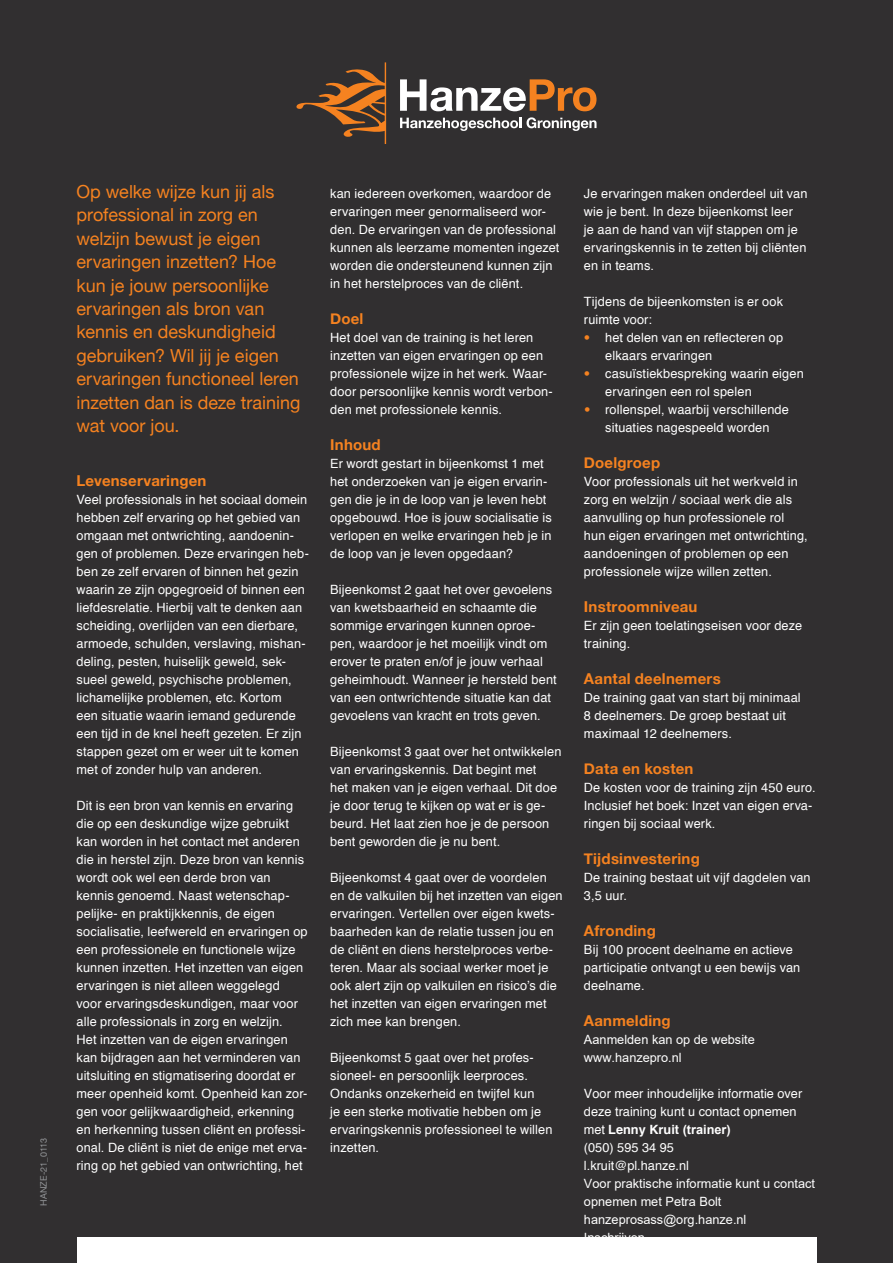
<style>
.page{position:relative;width:893px;height:1263px;background:#312f30}
.page>*{position:absolute;margin:0;border:0;box-sizing:border-box;transform-origin:0 0}
.t1{font:18px/23.4px "Helvetica Neue";color:#f58220}
.t2{font:700 15px "Helvetica Neue";letter-spacing:.015em;color:#f58220}
.t3{font:12.75px/18px "Helvetica";letter-spacing:.01em;color:#fff}
.t4{font:12.75px/18px "Arial";color:#fff}
.t5{font:9px "Helvetica Neue";color:#939598}
.s1{font-family:"Helvetica Neue LT Std";color:#f58220}
.s2{font-family:"Arial"}
.s3{font-weight:700}
.s4{font-family:"Arial";font-weight:700}
</style>
<div class="page">
<svg style="left:296px;top:62px;width:90px;height:82px"></svg>
<svg style="left:400px;top:79px;width:196px;height:32px"></svg>
<svg style="left:400px;top:118px;width:121px;height:13px"></svg>
<svg style="left:527px;top:117px;width:69px;height:14px"></svg>
<div style="left:77px;top:1237px;width:739px;height:26px;background:#fff"></div>
<p class="t5" style="left:37px;top:1206px;width:70px;rotate:-90deg">HANZE-21_0113</p>
<p class="t1" style="left:77px;top:181px;width:225px">Op welke wijze kun jij als professional in zorg en welzijn bewust je eigen ervaringen inzetten? Hoe kun je jouw persoonlijke ervaringen als bron van kennis en deskundigheid gebruiken? Wil jij je eigen ervaringen functioneel leren inzetten dan is deze training wat voor jou.</p>
<p class="t2" style="left:77px;top:469px;width:131px">Levenservaringen</p>
<p class="t3" style="left:77px;top:491px;width:234px">Veel professionals in het sociaal domein hebben zelf ervaring op het gebied van omgaan met ontwrichting, aandoenin&shy;gen of problemen. Deze ervaringen heb&shy;ben ze zelf ervaren of binnen het gezin waarin ze zijn opgegroeid of binnen een liefdesrelatie. Hierbij valt te denken aan scheiding, overlijden van een dierbare, armoede, schulden, verslaving, mishan&shy;deling, pesten, huiselijk geweld, sek&shy;sueel geweld, psychische problemen, lichamelijke problemen, etc. Kortom<br>een situatie waarin iemand gedurende een tijd in de knel heeft gezeten. Er zijn stappen gezet om er weer uit te komen met of zonder hulp van anderen.</p>
<p class="t3" style="left:77px;top:797px;width:233px">Dit is een bron van kennis en ervaring die op een deskundige wijze gebruikt kan worden in het contact met anderen die in herstel zijn. Deze bron van kennis wordt ook wel een derde bron van kennis genoemd. Naast wetenschap&shy;pelijke- en praktijkkennis, de eigen socialisatie, leefwereld en ervaringen op een professionele en functionele wijze kunnen inzetten. Het inzetten van eigen ervaringen is niet alleen weggelegd voor ervaringsdeskundigen, maar voor alle professionals in zorg en welzijn.<br>Het inzetten van de eigen ervaringen kan bijdragen aan het verminderen van uitsluiting en stigmatisering doordat er meer openheid komt. Openheid kan zor&shy;gen voor gelijkwaardigheid, erkenning en herkenning tussen cliënt en professi&shy;onal. De cliënt is niet de enige met erva&shy;ring op het gebied van ontwrichting, het</p>
<p class="t3" style="left:330px;top:185px;width:231px">kan iedereen overkomen, waardoor de ervaringen meer genormaliseerd wor&shy;den. De ervaringen van de professional kunnen als leerzame momenten ingezet worden die ondersteunend kunnen zijn in het herstelproces van de cliënt.</p>
<p class="t2" style="left:330px;top:307px;width:35px">Doel</p>
<p class="t3" style="left:330px;top:329px;width:224px">Het doel van de training is het leren inzetten van eigen ervaringen op een professionele wijze in het werk. Waar&shy;door persoonlijke kennis wordt verbon&shy;den met professionele kennis.</p>
<p class="t2" style="left:330px;top:433px;width:52px">Inhoud</p>
<p class="t3" style="left:330px;top:455px;width:223px">Er wordt gestart in bijeenkomst 1 met het onderzoeken van je eigen ervarin&shy;gen die je in de loop van je leven hebt opgebouwd. Hoe is jouw socialisatie is verlopen en welke ervaringen heb je in de loop van je leven opgedaan?</p>
<p class="t3" style="left:330px;top:581px;width:228px">Bijeenkomst 2 gaat het over gevoelens van kwetsbaarheid en schaamte die sommige ervaringen kunnen oproe&shy;pen, waardoor je het moeilijk vindt om erover te praten en/of je jouw verhaal geheimhoudt. Wanneer je hersteld bent van een ontwrichtende situatie kan dat gevoelens van kracht en trots geven.</p>
<p class="t3" style="left:330px;top:743px;width:233px">Bijeenkomst 3 gaat over het ontwikkelen van ervaringskennis. Dat begint met<br>het maken van je eigen verhaal. Dit doe je door terug te kijken op wat er is ge&shy;beurd. Het laat zien hoe je de persoon bent geworden die je nu bent.</p>
<p class="t3" style="left:330px;top:869px;width:234px">Bijeenkomst 4 gaat over de voordelen en de valkuilen bij het inzetten van eigen ervaringen. Vertellen over eigen kwets&shy;baarheden kan de relatie tussen jou en de cliënt en diens herstelproces verbe&shy;teren. Maar als sociaal werker moet je ook alert zijn op valkuilen en risico’s die het inzetten van eigen ervaringen met zich mee kan brengen.</p>
<p class="t3" style="left:330px;top:1049px;width:224px">Bijeenkomst 5 gaat over het profes&shy;sioneel- en persoonlijk leerproces.<br>Ondanks onzekerheid en twijfel kun<br>je een sterke motivatie hebben om je ervaringskennis professioneel te willen inzetten.</p>
<p class="t3" style="left:584px;top:185px;width:225px">Je ervaringen maken onderdeel uit van wie je bent. In deze bijeenkomst leer<br>je aan de hand van vijf stappen om je ervaringskennis in te zetten bij cliënten en in teams.</p>
<p class="t3" style="left:584px;top:293px;width:201px">Tijdens de bijeenkomsten is er ook ruimte voor:</p>
<p class="t3" style="left:605px;top:329px;width:179px;text-indent:-21px"><span class="s1">•</span> het delen van en reflecteren op elkaars ervaringen</p>
<p class="t3" style="left:605px;top:365px;width:200px;text-indent:-21px"><span class="s1">•</span> casuïstiekbespreking waarin eigen ervaringen een rol spelen</p>
<p class="t3" style="left:584px;top:401px;width:206px;text-align:center"><span class="s1">•</span> rollenspel, waarbij verschillende situaties nagespeeld worden</p>
<p class="t2" style="left:584px;top:451px;width:78px">Doelgroep</p>
<p class="t3" style="left:584px;top:473px;width:225px">Voor professionals uit het werkveld in zorg en welzijn / sociaal werk die als aanvulling op hun professionele rol hun eigen ervaringen met ontwrichting, aandoeningen of problemen op een professionele wijze willen zetten.</p>
<p class="t2" style="left:584px;top:595px;width:115px">Instroomniveau</p>
<p class="t3" style="left:584px;top:617px;width:220px">Er zijn geen toelatingseisen voor deze training.</p>
<p class="t2" style="left:584px;top:667px;width:138px">Aantal deelnemers</p>
<p class="t3" style="left:584px;top:689px;width:218px">De training gaat van start bij minimaal<br>8 deelnemers. De groep bestaat uit maximaal 12 deelnemers.</p>
<p class="t2" style="left:584px;top:757px;width:111px">Data en kosten</p>
<p class="t3" style="left:584px;top:779px;width:233px">De kosten voor de training zijn 450 euro.<br>Inclusief het boek: Inzet van eigen erva&shy;ringen bij sociaal werk.</p>
<p class="t2" style="left:584px;top:847px;width:117px">Tijdsinvestering</p>
<p class="t3" style="left:584px;top:869px;width:228px">De training bestaat uit vijf dagdelen van<br>3,5 uur.</p>
<p class="t2" style="left:584px;top:919px;width:73px">Afronding</p>
<p class="t3" style="left:584px;top:941px;width:218px">Bij 100 procent deelname en actieve participatie ontvangt u een bewijs van deelname.</p>
<p class="t2" style="left:584px;top:1009px;width:88px">Aanmelding</p>
<p class="t4" style="left:584px;top:1030px;width:172px">Aanmelden kan op de website www.hanzepro.nl</p>
<p class="t3" style="left:584px;top:1084px;width:220px">Voor meer <span class="s2">inhoudelijke</span> informatie over deze training kunt u contact opnemen met <span class="s3">Lenny Kruit</span> <span class="s4">(trainer)<br></span>(050) 595 34 95<br>l.kruit@pl.hanze.nl</p>
<p class="t4" style="left:584px;top:1174px;width:233px">Voor praktische informatie kunt u contact opnemen met Petra Bolt hanzeprosass@org.hanze.nl<br>Inschrijven</p>
</div>
